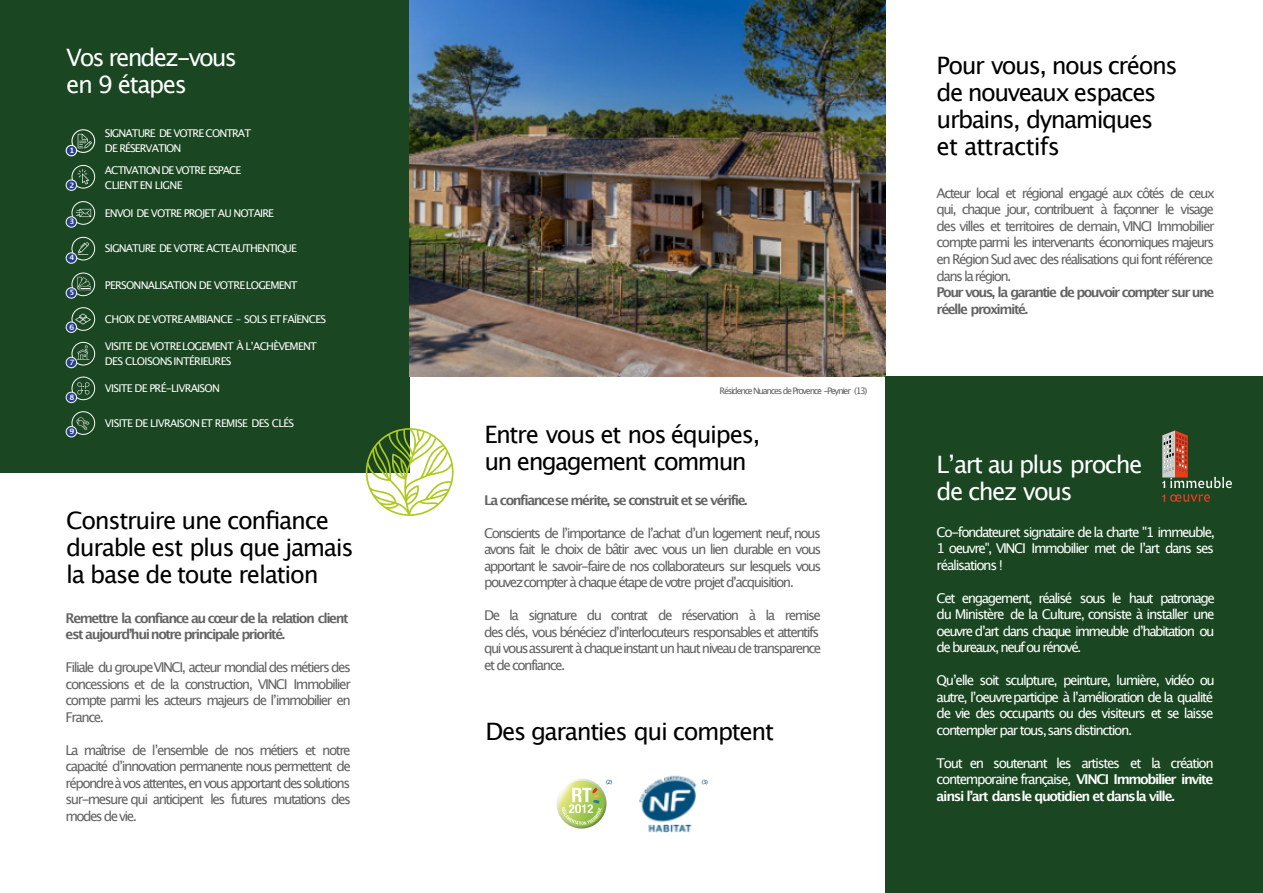
<style>
.page{position:relative;width:1263px;height:893px;background:#fff}
.page>*{position:absolute;margin:0;border:0;box-sizing:border-box;transform-origin:0 0}
.t1{font:24px/27px "Lucida Grande";letter-spacing:-.055em;color:#000}
.t2{font:24px/27px "Lucida Grande";letter-spacing:-.06em;color:#fff}
.t3{font:24px/27px "Lucida Grande";letter-spacing:-.085em;color:#fff}
.t4{font:13.5px/16.5px "Lucida Grande";letter-spacing:-.115em;color:#646363;text-align:justify}
.t5{font:13.5px/16.5px "Lucida Grande";letter-spacing:-.105em;color:#fff;text-align:justify}
.t6{font:700 13.5px/16.5px "Lucida Grande";letter-spacing:-.11em;color:#646363}
.t7{font:10.65px/14.9px "Lucida Grande";letter-spacing:-.07em;color:#fff}
.t8{font:10.65px/14.9px "Lucida Grande";letter-spacing:-.09em;color:#fff}
.t9{font:10.65px/14.9px "Lucida Grande";letter-spacing:-.095em;color:#fff}
.t10{font:9px "Lucida Grande";letter-spacing:-.145em;color:#646363}
.t11{font:700 7.35px "Lucida Grande";color:#fff}
.t12{font:5.7px "Lucida Grande";color:#004a8f}
.s1{font-weight:700}
</style>
<div class="page">
<div style="left:0;top:0;width:410px;height:472px;background:#1a4621"></div>
<img style="left:410px;top:0;width:475px;height:377px">
<svg style="left:71px;top:411px;width:24px;height:24px"></svg>
<div style="left:66px;top:426px;width:11px;height:11px;background:#26408f;border-radius:50%"></div>
<div style="left:66px;top:426px;width:11px;height:11px;border:1px solid #f2f0f2;border-radius:50%"></div>
<svg style="left:71px;top:129px;width:24px;height:24px"></svg>
<svg style="left:71px;top:201px;width:24px;height:24px"></svg>
<svg style="left:71px;top:237px;width:24px;height:23px"></svg>
<svg style="left:71px;top:272px;width:24px;height:24px"></svg>
<svg style="left:71px;top:165px;width:24px;height:24px"></svg>
<svg style="left:71px;top:307px;width:24px;height:24px"></svg>
<svg style="left:71px;top:342px;width:24px;height:23px"></svg>
<svg style="left:71px;top:377px;width:24px;height:23px"></svg>
<div style="left:66px;top:145px;width:11px;height:11px;background:#26408f;border-radius:50%"></div>
<div style="left:66px;top:145px;width:11px;height:11px;border:1px solid #fff;border-radius:50%"></div>
<div style="left:66px;top:180px;width:11px;height:10px;background:#26408f;border-radius:50%"></div>
<div style="left:66px;top:179px;width:11px;height:12px;border:1px solid #f2f0f2;border-radius:50%"></div>
<div style="left:66px;top:217px;width:11px;height:10px;background:#26408f;border-radius:50%"></div>
<div style="left:66px;top:216px;width:11px;height:12px;border:1px solid #f2f0f2;border-radius:50%"></div>
<div style="left:66px;top:253px;width:11px;height:10px;background:#26408f;border-radius:50%"></div>
<div style="left:66px;top:252px;width:11px;height:12px;border:1px solid #f2f0f2;border-radius:50%"></div>
<div style="left:66px;top:357px;width:11px;height:11px;background:#26408f;border-radius:50%"></div>
<div style="left:66px;top:357px;width:11px;height:11px;border:1px solid #f2f0f2;border-radius:50%"></div>
<div style="left:66px;top:392px;width:11px;height:11px;background:#26408f;border-radius:50%"></div>
<div style="left:66px;top:392px;width:11px;height:11px;border:1px solid #f2f0f2;border-radius:50%"></div>
<div style="left:66px;top:288px;width:11px;height:10px;background:#26408f;border-radius:50%"></div>
<div style="left:66px;top:287px;width:11px;height:12px;border:1px solid #f2f0f2;border-radius:50%"></div>
<div style="left:66px;top:322px;width:11px;height:10px;background:#26408f;border-radius:50%"></div>
<div style="left:66px;top:321px;width:11px;height:12px;border:1px solid #f2f0f2;border-radius:50%"></div>
<div style="left:885px;top:377px;width:378px;height:516px;background:#1a4621"></div>
<svg style="left:1162px;top:430px;width:70px;height:58px"></svg>
<svg style="left:1162px;top:494px;width:48px;height:8px"></svg>
<svg style="left:556px;top:779px;width:50px;height:50px"></svg>
<img style="left:639px;top:775px;width:57px;height:58px">
<svg style="left:365px;top:428px;width:89px;height:88px"></svg>
<h1 class="t3" style="left:66px;top:46px;width:172px">Vos rendez-vous en 9 étapes</h1>
<p class="t11" style="left:69px;top:147px;width:6px">1</p>
<p class="t11" style="left:69px;top:182px;width:6px">2</p>
<p class="t11" style="left:69px;top:219px;width:6px">3</p>
<p class="t11" style="left:69px;top:255px;width:6px">4</p>
<p class="t11" style="left:69px;top:290px;width:6px">5</p>
<p class="t11" style="left:69px;top:324px;width:6px">6</p>
<p class="t11" style="left:69px;top:359px;width:6px">7</p>
<p class="t11" style="left:69px;top:394px;width:6px">8</p>
<p class="t11" style="left:69px;top:428px;width:6px">9</p>
<p class="t8" style="left:105px;top:127px;width:148px">SIGNATURE DE VOTRE CONTRAT<br>DE RÉSERVATION</p>
<p class="t9" style="left:105px;top:163px;width:138px">ACTIVATIONDE VOTRE ESPACE<br>CLIENT EN LIGNE</p>
<p class="t7" style="left:105px;top:206px;width:171px">ENVOI DE VOTRE PROJET AU NOTAIRE</p>
<p class="t7" style="left:105px;top:241px;width:193px">SIGNATURE DE VOTRE ACTEAUTHENTIQUE</p>
<p class="t7" style="left:105px;top:278px;width:194px">PERSONNALISATION DE VOTRELOGEMENT</p>
<p class="t7" style="left:105px;top:313px;width:223px">CHOIX DE VOTREAMBIANCE – SOLS ET FAÏENCES</p>
<p class="t7" style="left:105px;top:340px;width:213px">VISITE DE VOTRELOGEMENT À LʼACHÈVEMENT<br>DES CLOISONSINTÉRIEURES</p>
<p class="t7" style="left:105px;top:382px;width:117px">VISITE DE PRÉ-LIVRAISON</p>
<p class="t7" style="left:105px;top:417px;width:191px">VISITE DE LIVRAISON ET REMISE DES CLÉS</p>
<h1 class="t1" style="left:66px;top:509px;width:289px">Construire une confiance durable est plus que jamais la base de toute relation</h1>
<p class="t6" style="left:66px;top:611px;width:284px">Remettre la confiance au cœur de la relation client est aujourdʼhui notre principale priorité.</p>
<p class="t4" style="left:66px;top:660px;width:287px">Filiale du groupeVINCI, acteur mondial des métiers des concessions et de la construction, VINCI Immobilier compte parmi les acteurs majeurs de lʼimmobilier en France.</p>
<p class="t4" style="left:66px;top:743px;width:287px">La maîtrise de lʼensemble de nos métiers et notre capacité dʼinnovation permanente nous permettent de répondreà vos attentes, en vous apportant dessolutions sur-mesure qui anticipent les futures mutations des modes de vie.</p>
<p class="t10" style="left:720px;top:387px;width:149px">Résidence Nuances de Provence -Peynier (13)</p>
<h1 class="t1" style="left:484px;top:423px;width:277px">Entre vous et nos équipes, un engagement commun</h1>
<p class="t6" style="left:484px;top:492px;width:265px">La confiancese mérite, se construit et se vérifie.</p>
<p class="t4" style="left:484px;top:525px;width:339px">Conscients de lʼimportance de lʼachat dʼun logement neuf, nous avons fait le choix de bâtir avec vous un lien durable en vous apportant le savoir-faire de nos collaborateurs sur lesquels vous pouvezcompter à chaque étape de votre projet dʼacquisition.</p>
<p class="t4" style="left:484px;top:608px;width:339px;text-align:left">De la signature du contrat de réservation à la remise des clés, vous bénéciez dʼinterlocuteurs responsables et attentifs qui vousassurent à chaqueinstant un haut niveau de transparence et de confiance.</p>
<h1 class="t1" style="left:485px;top:719px;width:290px">Des garanties qui comptent</h1>
<p class="t12" style="left:606px;top:779px;width:8px">(2)</p>
<p class="t12" style="left:702px;top:779px;width:8px">(3)</p>
<h1 class="t1" style="left:936px;top:53px;width:243px">Pour vous, nous créons de nouveaux espaces urbains, dynamiques et attractifs</h1>
<p class="t4" style="left:936px;top:186px;width:280px;text-align:left">Acteur local et régional engagé aux côtés de ceux qui, chaque jour, contribuent à façonner le visage des villes et territoires de demain, VINCI Immobilier compte parmi les intervenants économiques majeurs en Région Sud avec des réalisations qui font référence dans la région.</p>
<p class="t6" style="left:936px;top:285px;width:279px">Pour vous, la garantie de pouvoir compter sur une réelle proximité.</p>
<h1 class="t2" style="left:936px;top:452px;width:207px">Lʼart au plus proche de chez vous</h1>
<p class="t5" style="left:936px;top:524px;width:280px">Co-fondateuret signataire de la charte "1 immeuble, 1 oeuvre", VINCI Immobilier met de lʼart dans ses réalisations !</p>
<p class="t5" style="left:936px;top:590px;width:280px">Cet engagement, réalisé sous le haut patronage du Ministère de la Culture, consiste à installer une oeuvre dʼart dans chaque immeuble dʼhabitation ou de bureaux, neuf ou rénové.</p>
<p class="t5" style="left:936px;top:673px;width:280px">Quʼelle soit sculpture, peinture, lumière, vidéo ou autre, lʼoeuvreparticipe à lʼamélioration de la qualité de vie des occupants ou des visiteurs et se laisse contempler par tous,sans distinction.</p>
<p class="t5" style="left:936px;top:755px;width:279px">Tout en soutenant les artistes et la création contemporaine française, <span class="s1">VINCI Immobilier invite ainsi lʼart dansle quotidien et dansla ville.</span></p>
</div>
